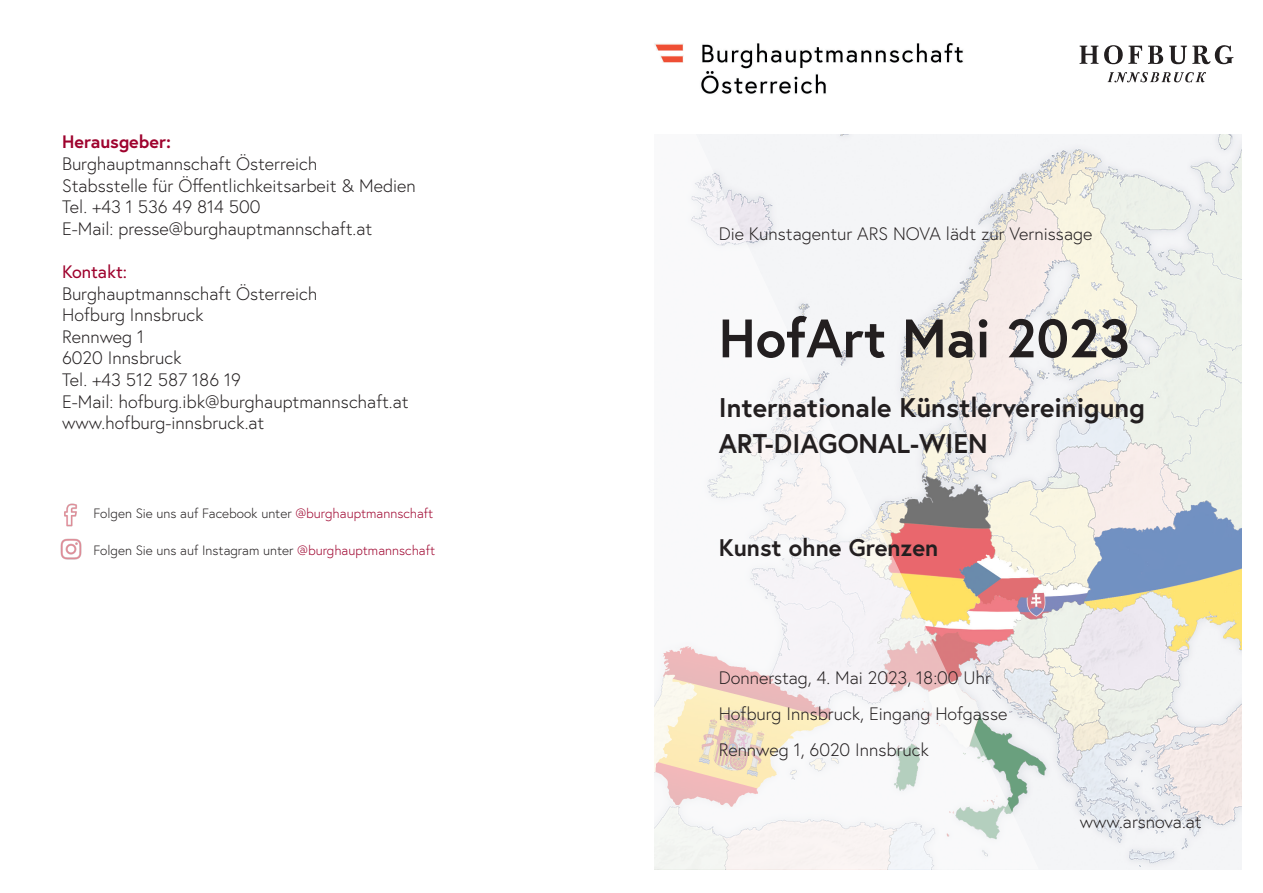
<style>
.page{position:relative;width:1263px;height:893px;background:#fff}
.page>*{position:absolute;margin:0;border:0;box-sizing:border-box;transform-origin:0 0}
.t1{font:700 54px "Europa Austria";color:#231f20}
.t2{font:700 27px/36.3px "Europa";color:#231f20}
.t3{font:700 24px "Europa Austria";color:#231f20}
.p_Vorderseite{font:300 18px/36px "Europa";color:#231f20}
.t4{font:700 18px "Europa Austria";color:#9e022d}
.t5{font:18px "Europa Austria";color:#9e022d}
.t6{font:300 13.5px "Europa";color:#231f20}
.s1{color:#9e022d}
</style>
<div class="page">
<img style="left:1039px;top:134px;width:203px;height:735px">
<svg style="left:654px;top:134px;width:385px;height:735px;fill:#f6f5f7"></svg>
<img style="left:654px;top:43px;width:310px;height:51px">
<svg style="left:1079px;top:45px;width:155px;height:38px"></svg>
<img style="left:64px;top:503px;width:13px;height:24px">
<img style="left:60px;top:538px;width:22px;height:22px">
<p class="t4" style="left:62px;top:130px;width:110px">Herausgeber:</p>
<p class="p_Vorderseite" style="left:62px;top:146px;width:257px">Burghauptmannschaft Österreich</p>
<p class="p_Vorderseite" style="left:62px;top:167px;width:355px">Stabsstelle für Öffentlichkeitsarbeit &amp; Medien</p>
<p class="p_Vorderseite" style="left:62px;top:189px;width:200px">Tel. +43 1 536 49 814 500</p>
<p class="p_Vorderseite" style="left:62px;top:210px;width:312px">E-Mail: presse@burghauptmannschaft.at</p>
<p class="t5" style="left:62px;top:260px;width:66px">Kontakt:</p>
<p class="p_Vorderseite" style="left:62px;top:275px;width:257px">Burghauptmannschaft Österreich</p>
<p class="p_Vorderseite" style="left:62px;top:297px;width:143px">Hofburg Innsbruck</p>
<p class="p_Vorderseite" style="left:62px;top:318px;width:84px">Rennweg 1</p>
<p class="p_Vorderseite" style="left:62px;top:340px;width:121px">6020 Innsbruck</p>
<p class="p_Vorderseite" style="left:62px;top:362px;width:180px">Tel. +43 512 587 186 19</p>
<p class="p_Vorderseite" style="left:62px;top:383px;width:348px">E-Mail: hofburg.ibk@burghauptmannschaft.at</p>
<p class="p_Vorderseite" style="left:62px;top:405px;width:204px">www.hofburg-innsbruck.at</p>
<p class="t6" style="left:94px;top:505px;width:341px">Folgen Sie uns auf Facebook unter <span class="s1">@burghauptmannschaft</span></p>
<p class="t6" style="left:94px;top:542px;width:343px">Folgen Sie uns auf Instagram unter <span class="s1">@burghauptmannschaft</span></p>
<h1 class="p_Vorderseite" style="left:719px;top:216px;width:375px">Die Kunstagentur ARS NOVA lädt zur Vernissage</h1>
<h1 class="t1" style="left:719px;top:302px;width:413px">HofArt Mai 2023</h1>
<h1 class="t2" style="left:719px;top:389px;width:428px">Internationale Künstlervereinigung<br>ART-DIAGONAL-WIEN</h1>
<h1 class="t3" style="left:719px;top:531px;width:221px">Kunst ohne Grenzen</h1>
<p class="p_Vorderseite" style="left:719px;top:659px;width:290px">Donnerstag, 4. Mai 2023, 18:00 Uhr<br>Hofburg Innsbruck, Eingang Hofgasse<br>Rennweg 1, 6020 Innsbruck</p>
<p class="p_Vorderseite" style="left:1080px;top:803px;width:123px">www.arsnova.at</p>
</div>
